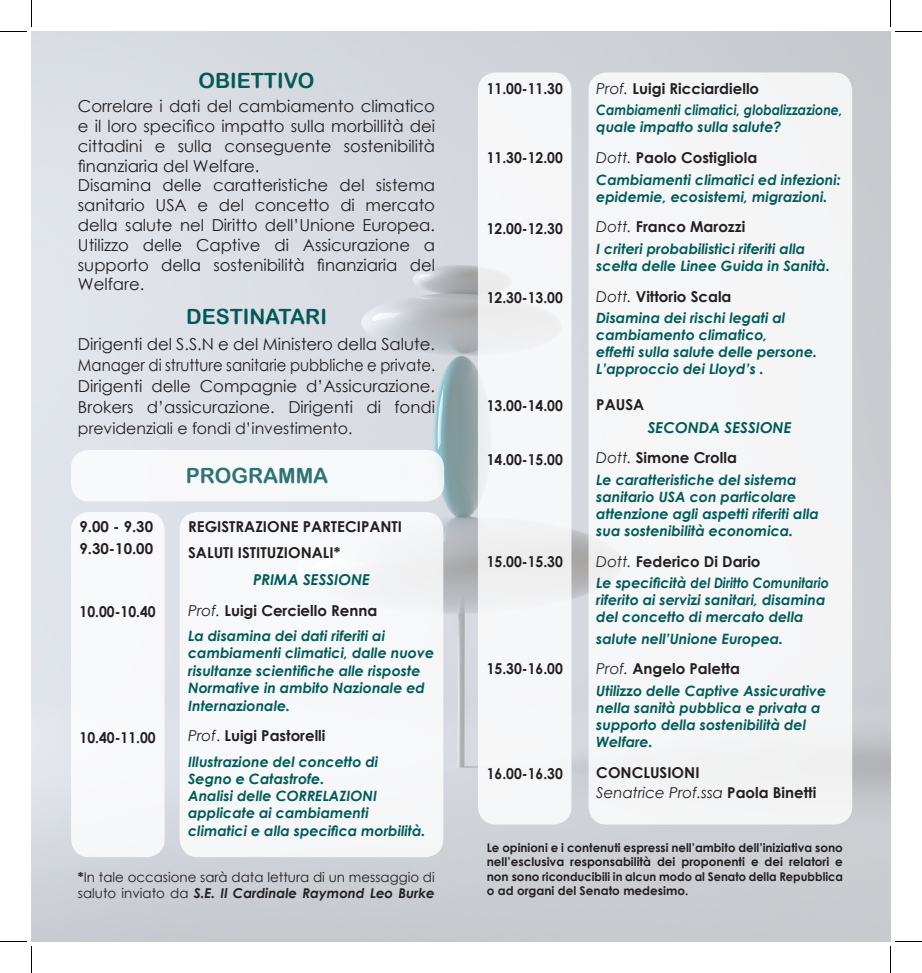
<style>
.page{position:relative;width:922px;height:973px;background:#fff}
.page>*{position:absolute;margin:0;border:0;box-sizing:border-box;transform-origin:0 0}
.t1{font:21px "Arial Rounded MT Bold";color:#005b56}
.t2{font:16.5px/19.8px "Century Gothic";color:#231f20}
.t3{font:15.75px "Century Gothic";color:#231f20}
.t4{font:700 15px/19.8px "Century Gothic";color:#231f20}
.t5{font:700 15px "Century Gothic";color:#231f20;scale:.93 1}
.t6{font:italic 700 15px/30.8px "Century Gothic";color:#005b56}
.t7{font:italic 700 14.25px/17.1px "Century Gothic";color:#005b56}
.t8{font:italic 700 14.25px/17.1px "Century Gothic";color:#005b56;scale:.89 1}
.t9{font:13.5px/16.2px "Century Gothic";color:#231f20}
.t10{font:700 12px/14.4px "Century Gothic";color:#231f20;text-align:justify}
.s1{font-style:italic;color:#005b56}
.s2{font-weight:400;font-style:italic}
.s3{font-weight:400}
.s4{font-weight:700}
.s5{font-weight:700;font-style:italic}
.s6{font-weight:400;color:#231f20}
.s7{font-style:normal;color:#231f20}
</style>
<div class="page">
<img style="left:32px;top:32px;width:858px;height:909px">
<div style="left:589px;top:72px;width:263px;height:752px;background:#f5f5f7;border-radius:18px"></div>
<div style="left:478px;top:72px;width:93px;height:752px;background:#f6f6f8;border-radius:18px"></div>
<div style="left:71px;top:512px;width:94px;height:345px;background:#f8f9fa;border-radius:18px"></div>
<div style="left:180px;top:512px;width:263px;height:345px;background:#f7f8f9;border-radius:18px"></div>
<div style="left:71px;top:450px;width:373px;height:51px;background:#f7f8f9;border-radius:18px"></div>
<svg style="left:0;top:0;width:32px;height:32px"></svg>
<svg style="left:0;top:941px;width:32px;height:32px"></svg>
<svg style="left:890px;top:0;width:32px;height:32px"></svg>
<svg style="left:890px;top:941px;width:32px;height:32px"></svg>
<h1 class="t1" style="left:199px;top:68px;width:117px">OBIETTIVO</h1>
<p class="t2" style="left:78px;top:96px;width:359px">Correlare i dati del cambiamento climatico e il loro specifico impatto sulla morbillità dei cittadini e sulla conseguente sostenibilità finanziaria del Welfare.<br>Disamina delle caratteristiche del sistema sanitario USA e del concetto di mercato della salute nel Diritto dell’Unione Europea.<br>Utilizzo delle Captive di Assicurazione a supporto della sostenibilità finanziaria del Welfare.</p>
<h1 class="t1" style="left:186px;top:304px;width:142px">DESTINATARI</h1>
<p class="t2" style="left:78px;top:333px;width:359px;line-height:21px;text-align:justify">Dirigenti del S.S.N e del Ministero della Salute.<br>Manager di strutture sanitarie pubbliche e private.<br>Dirigenti delle Compagnie d’Assicurazione.<br>Brokers d’assicurazione. Dirigenti di fondi</p>
<p class="t3" style="left:78px;top:417px;width:276px">previdenziali e fondi d’investimento.</p>
<p class="t4" style="left:80px;top:515px;width:75px;line-height:22.2px">9.00 - 9.30<br>9.30-10.00</p>
<p class="t5" style="left:80px;top:600px;width:83px">10.00-10.40</p>
<p class="t5" style="left:80px;top:726px;width:83px">10.40-11.00</p>
<h1 class="t1" style="left:186px;top:463px;width:144px">PROGRAMMA</h1>
<p class="t4" style="left:188px;top:513px;width:215px;line-height:26.5px">REGISTRAZIONE PARTECIPANTI<br>SALUTI ISTITUZIONALI*</p>
<p class="t4" style="left:188px;top:563px;width:191px;line-height:30.8px;text-indent:65px"><span class="s1">PRIMA SESSIONE<br></span><span class="s2">Prof.</span> Luigi Cerciello Renna</p>
<p class="t7" style="left:188px;top:627px;width:247px">La disamina dei dati riferiti ai cambiamenti climatici, dalle nuove risultanze scientifiche alle risposte<br>Normative in ambito Nazionale ed<br>Internazionale.</p>
<p class="t4" style="left:188px;top:725px;width:139px"><span class="s2">Prof</span><span class="s3">.</span> Luigi Pastorelli</p>
<p class="t7" style="left:188px;top:753px;width:239px">Illustrazione del concetto di<br>Segno e Catastrofe.<br>Analisi delle CORRELAZIONI applicate ai cambiamenti climatici e alla specifica morbilità.</p>
<p class="t9" style="left:78px;top:869px;width:358px"><span class="s4">*</span>In tale occasione sarà data lettura di un messaggio di saluto inviato da <span class="s5">S.E. Il Cardinale Raymond Leo Burke</span></p>
<p class="t5" style="left:487px;top:77px;width:83px">11.00-11.30</p>
<p class="t5" style="left:487px;top:146px;width:83px">11.30-12.00</p>
<p class="t5" style="left:487px;top:217px;width:83px">12.00-12.30</p>
<p class="t5" style="left:487px;top:286px;width:83px">12.30-13.00</p>
<p class="t5" style="left:487px;top:394px;width:83px">13.00-14.00</p>
<p class="t5" style="left:487px;top:448px;width:83px">14.00-15.00</p>
<p class="t5" style="left:487px;top:550px;width:83px">15.00-15.30</p>
<p class="t5" style="left:487px;top:657px;width:83px">15.30-16.00</p>
<p class="t5" style="left:487px;top:762px;width:83px">16.00-16.30</p>
<p class="t4" style="left:596px;top:78px;width:164px"><span class="s2">Prof.</span> Luigi Ricciardiello</p>
<p class="t8" style="left:596px;top:101px;width:278px">Cambiamenti climatici, globalizzazione, quale impatto sulla salute?</p>
<p class="t4" style="left:596px;top:147px;width:162px"><span class="s2">Dott.</span> Paolo Costigliola</p>
<p class="t7" style="left:596px;top:170px;width:246px">Cambiamenti climatici ed infezioni: epidemie, ecosistemi, migrazioni.</p>
<p class="t4" style="left:596px;top:216px;width:151px"><span class="s2">Dott.</span> Franco Marozzi</p>
<p class="t7" style="left:596px;top:239px;width:235px">I criteri probabilistici riferiti alla scelta delle Linee Guida in Sanità.</p>
<p class="t4" style="left:596px;top:286px;width:137px"><span class="s2">Dott.</span> Vittorio Scala</p>
<p class="t7" style="left:596px;top:309px;width:222px">Disamina dei rischi legati al cambiamento climatico,<br>effetti sulla salute delle persone.<br>L’approccio dei Lloyd’s .</p>
<p class="t4" style="left:596px;top:394px;width:49px">PAUSA</p>
<p class="t6" style="left:596px;top:411px;width:197px;text-indent:51px">SECONDA SESSIONE<br><span class="s6">Dott.</span> <span class="s7">Simone Crolla</span></p>
<p class="t7" style="left:596px;top:470px;width:224px">Le caratteristiche del sistema sanitario USA con particolare attenzione agli aspetti riferiti alla sua sostenibilità economica.</p>
<p class="t4" style="left:596px;top:551px;width:166px"><span class="s2">Dott.</span> Federico Di Dario</p>
<p class="t7" style="left:596px;top:574px;width:234px">Le specificità del Diritto Comunitario riferito ai servizi sanitari, disamina del concetto di mercato della</p>
<p class="t7" style="left:596px;top:629px;width:188px">salute nell’Unione Europea.</p>
<p class="t4" style="left:596px;top:658px;width:145px"><span class="s2">Prof.</span> Angelo Paletta</p>
<p class="t7" style="left:596px;top:681px;width:231px">Utilizzo delle Captive Assicurative nella sanità pubblica e privata a supporto della sostenibilità del<br>Welfare.</p>
<p class="t4" style="left:596px;top:762px;width:222px">CONCLUSIONI<br><span class="s2">Senatrice Prof.ssa</span> Paola Binetti</p>
<p class="t10" style="left:487px;top:840px;width:358px">Le opinioni e i contenuti espressi nell’ambito dell’iniziativa sono nell’esclusiva responsabilità dei proponenti e dei relatori e non sono riconducibili in alcun modo al Senato della Repubblica o ad organi del Senato medesimo.</p>
</div>
